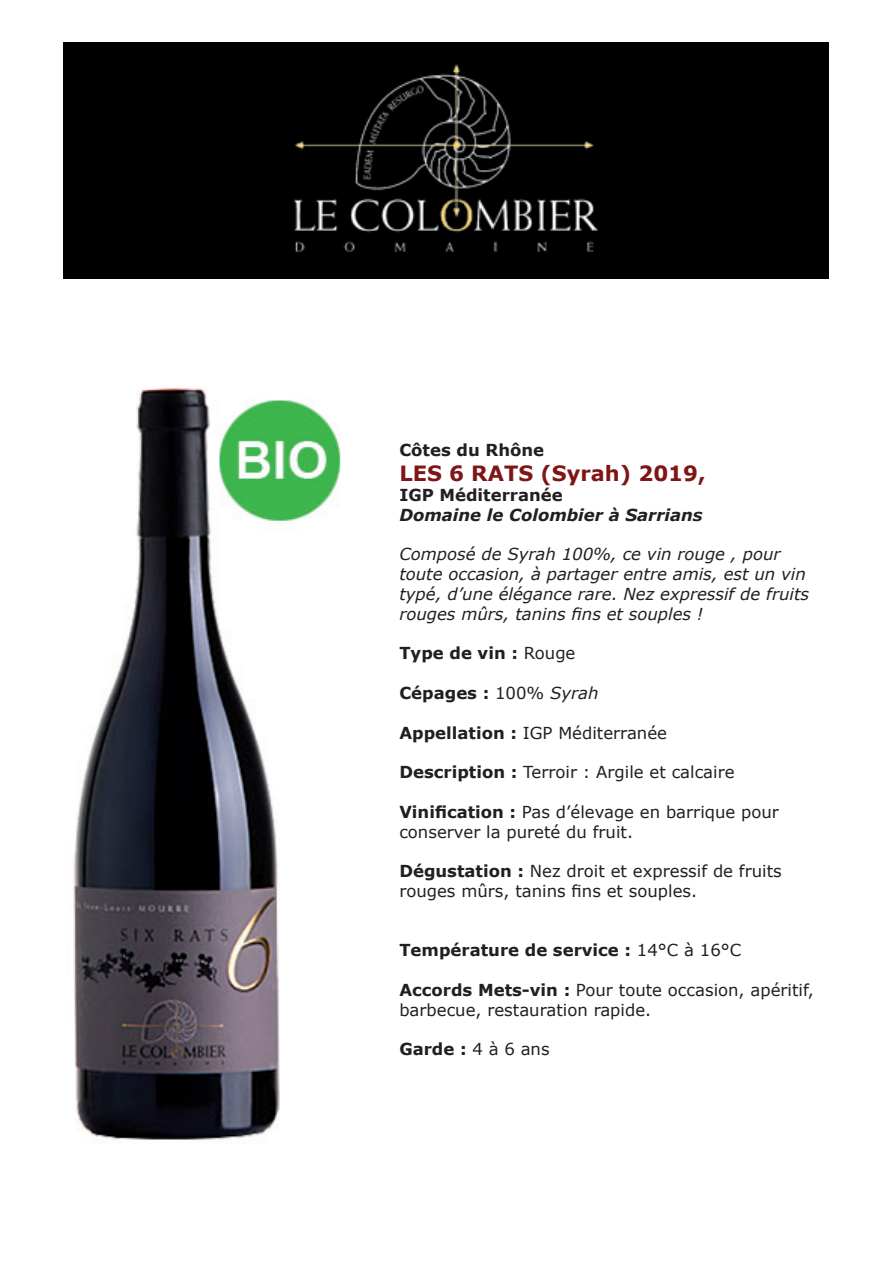
<style>
.page{position:relative;width:893px;height:1263px;background:#fff}
.page>*{position:absolute;margin:0;border:0;box-sizing:border-box;transform-origin:0 0}
.t1{font:700 21px "Verdana";color:#7f1515}
.t2{font:16.5px/19.8px "Verdana";color:#231f20}
.t3{font:italic 16.5px/19.8px "Verdana";color:#231f20}
.t4{font:700 16.5px "Verdana";color:#231f20}
.t5{font:italic 700 16.5px "Verdana";color:#231f20}
.s1{font-weight:400}
.s2{font-weight:400;font-style:italic}
.s3{font-weight:700}
</style>
<div class="page">
<div style="left:64px;top:43px;width:765px;height:235px;background:#000"></div>
<img style="left:73px;top:387px;width:268px;height:753px">
<p class="t4" style="left:399px;top:438px;width:146px">Côtes du Rhône</p>
<p class="t1" style="left:399px;top:459px;width:308px">LES 6 RATS (Syrah) 2019,</p>
<p class="t4" style="left:399px;top:483px;width:165px">IGP Méditerranée</p>
<p class="t5" style="left:399px;top:503px;width:305px">Domaine le Colombier à Sarrians</p>
<p class="t3" style="left:399px;top:544px;width:411px">Composé de Syrah 100%, ce vin rouge , pour toute occasion, à partager entre amis, est un vin typé, d’une élégance rare. Nez expressif de fruits rouges mûrs, tanins fins et souples !</p>
<p class="t4" style="left:399px;top:642px;width:178px">Type de vin : <span class="s1">Rouge</span></p>
<p class="t4" style="left:399px;top:681px;width:201px">Cépages : <span class="s1">100%</span> <span class="s2">Syrah</span></p>
<p class="t2" style="left:399px;top:722px;width:269px"><span class="s3">Appellation :</span> IGP Méditerranée</p>
<p class="t2" style="left:399px;top:762px;width:337px"><span class="s3">Description :</span> Terroir : Argile et calcaire</p>
<p class="t2" style="left:399px;top:802px;width:381px"><span class="s3">Vinification :</span> Pas d’élevage en barrique pour conserver la pureté du fruit.</p>
<p class="t2" style="left:399px;top:861px;width:384px"><span class="s3">Dégustation :</span> Nez droit et expressif de fruits rouges mûrs, tanins fins et souples.</p>
<p class="t4" style="left:399px;top:939px;width:343px">Température de service : <span class="s1">14°C à 16°C</span></p>
<p class="t2" style="left:399px;top:980px;width:416px"><span class="s3">Accords Mets-vin :</span> Pour toute occasion, apéritif, barbecue, restauration rapide.</p>
<p class="t4" style="left:399px;top:1038px;width:152px">Garde : <span class="s1">4 à 6 ans</span></p>
</div>
